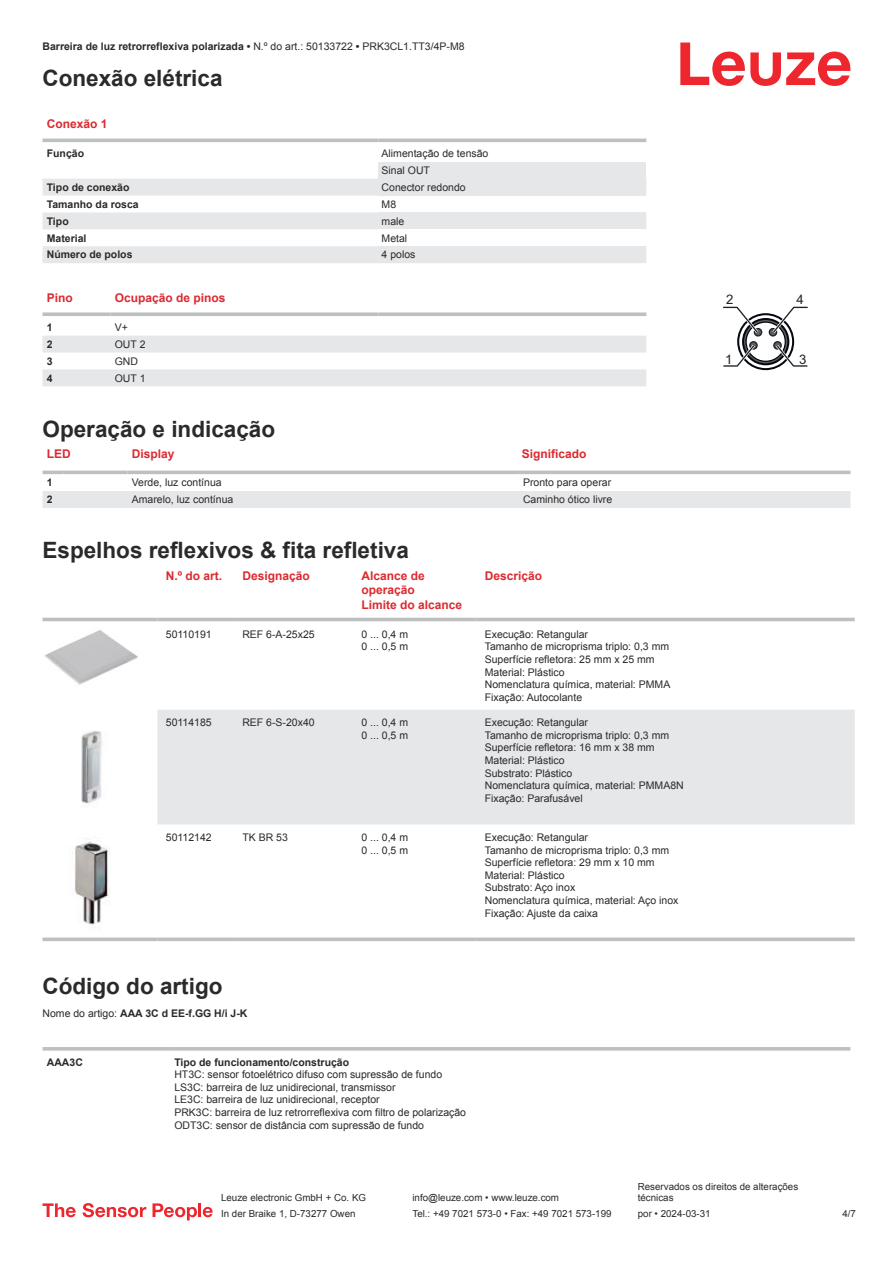
<style>
.page{position:relative;width:893px;height:1263px;background:#fff}
.page>*{position:absolute;margin:0;border:0;box-sizing:border-box;transform-origin:0 0}
.t1{font:700 22.5px "Arial";color:#2b292a}
.t2{font:13.2px "Arial";color:#1e2328}
.t3{font:700 12px/14.4px "Arial";color:#db2a30}
.t4{font:10.5px/12.6px "Arial";color:#2b292a}
.t5{font:700 10.5px "Arial";color:#2b292a}
.t6{font:9.75px/11.7px "Arial";color:#2b292a}
.s1{font-weight:400}
</style>
<div class="page">
<svg style="left:680px;top:43px;width:170px;height:43px"></svg>
<svg style="left:43px;top:138px;width:603px;height:1px"></svg>
<svg style="left:43px;top:179px;width:335px;height:84px;fill:#e6e7e9"></svg>
<hr style="left:43px;top:139px;width:335px;height:3px;background:#bdbfc1">
<hr style="left:378px;top:139px;width:268px;height:3px;background:#bdbfc1">
<div style="left:378px;top:162px;width:268px;height:17px;background:#e6e7e9"></div>
<div style="left:378px;top:179px;width:268px;height:17px;background:#e6e7e9"></div>
<div style="left:378px;top:212px;width:268px;height:17px;background:#e6e7e9"></div>
<div style="left:378px;top:246px;width:268px;height:17px;background:#e6e7e9"></div>
<svg style="left:43px;top:336px;width:603px;height:50px"></svg>
<svg style="left:43px;top:312px;width:68px;height:4px"></svg>
<svg style="left:111px;top:312px;width:267px;height:4px"></svg>
<svg style="left:378px;top:312px;width:268px;height:4px"></svg>
<svg style="left:43px;top:470px;width:807px;height:38px"></svg>
<hr style="left:43px;top:471px;width:21px;height:3px;background:#bdbfc1">
<hr style="left:64px;top:471px;width:64px;height:3px;background:#bdbfc1">
<hr style="left:128px;top:471px;width:391px;height:3px;background:#bdbfc1">
<hr style="left:519px;top:471px;width:331px;height:3px;background:#bdbfc1">
<svg style="left:43px;top:617px;width:812px;height:208px"></svg>
<div style="left:157px;top:710px;width:698px;height:114px;background:#e6e7e9"></div>
<hr style="left:43px;top:618px;width:114px;height:3px;background:#bdbfc1">
<hr style="left:157px;top:618px;width:77px;height:3px;background:#bdbfc1">
<hr style="left:234px;top:618px;width:119px;height:3px;background:#bdbfc1">
<hr style="left:353px;top:618px;width:123px;height:3px;background:#bdbfc1">
<hr style="left:476px;top:618px;width:379px;height:3px;background:#bdbfc1">
<svg style="left:43px;top:937px;width:114px;height:4px"></svg>
<svg style="left:157px;top:937px;width:77px;height:4px"></svg>
<svg style="left:234px;top:937px;width:119px;height:4px"></svg>
<svg style="left:353px;top:937px;width:123px;height:4px"></svg>
<svg style="left:476px;top:937px;width:379px;height:4px;background:#c6c7c9"></svg>
<img style="left:43px;top:625px;width:97px;height:63px">
<img style="left:65px;top:714px;width:53px;height:106px">
<img style="left:75px;top:839px;width:35px;height:86px">
<svg style="left:43px;top:1050px;width:807px;height:1px"></svg>
<hr style="left:43px;top:1047px;width:127px;height:3px;background:#bdbfc1">
<hr style="left:170px;top:1047px;width:680px;height:3px;background:#bdbfc1">
<svg style="left:723px;top:306px;width:85px;height:64px"></svg>
<svg style="left:43px;top:1203px;width:33px;height:14px"></svg>
<svg style="left:83px;top:1203px;width:63px;height:14px"></svg>
<svg style="left:153px;top:1203px;width:44px;height:17px"></svg>
<hr style="left:198px;top:1203px;width:3px;height:14px;background:#ed272d">
<svg style="left:203px;top:1207px;width:10px;height:10px"></svg>
<p class="t5" style="left:43px;top:43px;width:424px">Barreira de luz retrorreflexiva polarizada • <span class="s1">N.º do art.: 50133722</span> • <span class="s1">PRK3CL1.TT3/4P-M8</span></p>
<h1 class="t1" style="left:43px;top:70px;width:182px">Conexão elétrica</h1>
<p class="t3" style="left:47px;top:117px;width:62px">Conexão 1</p>
<p class="t5" style="left:47px;top:149px;width:39px">Função</p>
<p class="t4" style="left:382px;top:146px;width:108px;line-height:17px">Alimentação de tensão<br>Sinal OUT</p>
<p class="t5" style="left:47px;top:183px;width:84px">Tipo de conexão</p>
<p class="t4" style="left:382px;top:182px;width:86px">Conector redondo</p>
<p class="t5" style="left:47px;top:200px;width:93px">Tamanho da rosca</p>
<p class="t4" style="left:382px;top:199px;width:16px">M8</p>
<p class="t5" style="left:47px;top:217px;width:23px">Tipo</p>
<p class="t4" style="left:382px;top:216px;width:24px">male</p>
<p class="t5" style="left:47px;top:234px;width:41px">Material</p>
<p class="t4" style="left:382px;top:233px;width:27px">Metal</p>
<p class="t5" style="left:47px;top:251px;width:87px">Número de polos</p>
<p class="t4" style="left:382px;top:249px;width:35px">4 polos</p>
<p class="t3" style="left:47px;top:291px;width:28px">Pino</p>
<p class="t3" style="left:115px;top:291px;width:112px">Ocupação de pinos</p>
<p class="t5" style="left:47px;top:323px;width:7px">1</p>
<p class="t4" style="left:115px;top:322px;width:15px">V+</p>
<p class="t5" style="left:47px;top:340px;width:7px">2</p>
<p class="t4" style="left:115px;top:339px;width:32px">OUT 2</p>
<p class="t5" style="left:47px;top:357px;width:7px">3</p>
<p class="t4" style="left:115px;top:356px;width:25px">GND</p>
<p class="t5" style="left:47px;top:374px;width:7px">4</p>
<p class="t4" style="left:115px;top:373px;width:32px">OUT 1</p>
<h1 class="t1" style="left:43px;top:420px;width:234px">Operação e indicação</h1>
<p class="t3" style="left:47px;top:448px;width:25px">LED</p>
<p class="t3" style="left:132px;top:448px;width:44px">Display</p>
<p class="t3" style="left:522px;top:448px;width:66px">Significado</p>
<p class="t5" style="left:47px;top:479px;width:7px">1</p>
<p class="t4" style="left:132px;top:477px;width:91px">Verde, luz contínua</p>
<p class="t4" style="left:523px;top:477px;width:90px">Pronto para operar</p>
<p class="t5" style="left:47px;top:496px;width:7px">2</p>
<p class="t4" style="left:132px;top:494px;width:103px">Amarelo, luz contínua</p>
<p class="t4" style="left:523px;top:494px;width:91px">Caminho ótico livre</p>
<h1 class="t1" style="left:43px;top:542px;width:368px">Espelhos reflexivos &amp; fita refletiva</h1>
<p class="t3" style="left:166px;top:570px;width:58px">N.º do art.</p>
<p class="t3" style="left:242px;top:570px;width:69px">Designação</p>
<p class="t3" style="left:361px;top:570px;width:102px">Alcance de operação<br>Limite do alcance</p>
<p class="t3" style="left:485px;top:570px;width:59px">Descrição</p>
<p class="t4" style="left:166px;top:629px;width:47px">50110191</p>
<p class="t4" style="left:242px;top:629px;width:74px">REF 6-A-25x25</p>
<p class="t4" style="left:361px;top:629px;width:48px">0 ... 0,4 m<br>0 ... 0,5 m</p>
<p class="t4" style="left:485px;top:629px;width:187px">Execução: Retangular<br>Tamanho de microprisma triplo: 0,3 mm<br>Superfície refletora: 25 mm x 25 mm<br>Material: Plástico<br>Nomenclatura química, material: PMMA<br>Fixação: Autocolante</p>
<p class="t4" style="left:166px;top:717px;width:47px">50114185</p>
<p class="t4" style="left:242px;top:717px;width:74px">REF 6-S-20x40</p>
<p class="t4" style="left:361px;top:717px;width:48px">0 ... 0,4 m<br>0 ... 0,5 m</p>
<p class="t4" style="left:485px;top:717px;width:200px">Execução: Retangular<br>Tamanho de microprisma triplo: 0,3 mm<br>Superfície refletora: 16 mm x 38 mm<br>Material: Plástico<br>Substrato: Plástico<br>Nomenclatura química, material: PMMA8N<br>Fixação: Parafusável</p>
<p class="t4" style="left:166px;top:832px;width:47px">50112142</p>
<p class="t4" style="left:242px;top:832px;width:47px">TK BR 53</p>
<p class="t4" style="left:361px;top:832px;width:48px">0 ... 0,4 m<br>0 ... 0,5 m</p>
<p class="t4" style="left:485px;top:832px;width:195px">Execução: Retangular<br>Tamanho de microprisma triplo: 0,3 mm<br>Superfície refletora: 29 mm x 10 mm<br>Material: Plástico<br>Substrato: Aço inox<br>Nomenclatura química, material: Aço inox<br>Fixação: Ajuste da caixa</p>
<h1 class="t1" style="left:43px;top:977px;width:181px">Código do artigo</h1>
<p class="t5" style="left:43px;top:1009px;width:207px"><span class="s1">Nome do artigo:</span> AAA 3C d EE-f.GG H/i J-K</p>
<p class="t5" style="left:47px;top:1058px;width:38px">AAA3C</p>
<p class="t5" style="left:174px;top:1058px;width:176px">Tipo de funcionamento/construção</p>
<p class="t4" style="left:174px;top:1069px;width:293px">HT3C: sensor fotoelétrico difuso com supressão de fundo LS3C: barreira de luz unidirecional, transmissor<br>LE3C: barreira de luz unidirecional, receptor<br>PRK3C: barreira de luz retrorreflexiva com filtro de polarização ODT3C: sensor de distância com supressão de fundo</p>
<p class="t2" style="left:726px;top:292px;width:9px">2</p>
<p class="t2" style="left:796px;top:292px;width:9px">4</p>
<p class="t2" style="left:725px;top:351px;width:9px">1</p>
<p class="t2" style="left:799px;top:351px;width:9px">3</p>
<p class="t6" style="left:221px;top:1193px;width:146px">Leuze electronic GmbH + Co. KG</p>
<p class="t6" style="left:412px;top:1193px;width:148px">info@leuze.com • www.leuze.com</p>
<p class="t6" style="left:638px;top:1181px;width:162px">Reservados os direitos de alterações técnicas</p>
<p class="t6" style="left:221px;top:1209px;width:136px">In der Braike 1, D-73277 Owen</p>
<p class="t6" style="left:412px;top:1209px;width:201px">Tel.: +49 7021 573-0 • Fax: +49 7021 573-199</p>
<p class="t6" style="left:638px;top:1209px;width:74px">por • 2024-03-31</p>
<p class="t6" style="left:842px;top:1209px;width:15px">4 /7</p>
</div>
